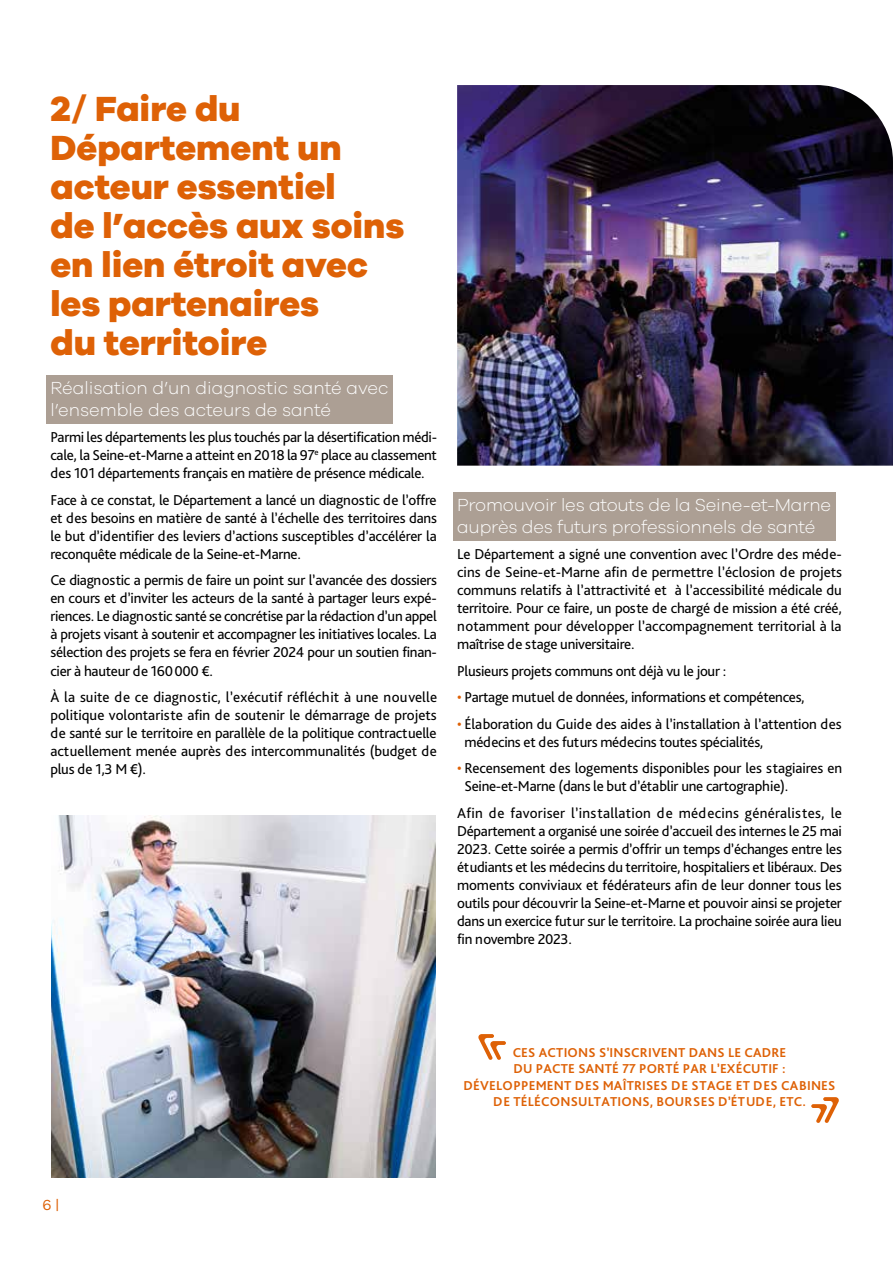
<style>
.page{position:relative;width:893px;height:1263px;background:#fff}
.page>*{position:absolute;margin:0;border:0;box-sizing:border-box;transform-origin:0 0}
.t1{font:800 36px/39px "Galano Grotesque";color:#de6106}
.t2{font:300 18px/21.6px "Galano Grotesque";letter-spacing:-.01em;color:#fff}
.t3{font:15px/18px "Bliss Pro";letter-spacing:-.02em;color:#000;text-align:justify}
.t4{font:15px "Galano Grotesque Alt";color:#de6106}
.t5{font:700 13.5px/16.5px "Bliss Pro";letter-spacing:.015em;color:#de6106;text-align:center}
.s1{color:#de6106}
</style>
<div class="page">
<div style="left:46px;top:375px;width:347px;height:48px;background:#ac9f94"></div>
<div style="left:453px;top:492px;width:383px;height:48px;background:#ac9f94"></div>
<img style="left:457px;top:85px;width:436px;height:381px">
<svg style="left:478px;top:1034px;width:28px;height:26px"></svg>
<svg style="left:811px;top:1097px;width:28px;height:26px"></svg>
<img style="left:51px;top:816px;width:384px;height:362px">
<h1 class="t1" style="left:50px;top:88px;width:356px">2/ Faire du<br>Département un acteur essentiel<br>de l’accès aux soins en lien étroit avec les partenaires<br>du territoire</h1>
<p class="t2" style="left:50px;top:377px;width:340px">Réalisation d’un diagnostic santé avec l’ensemble des acteurs de santé</p>
<p class="t3" style="left:50px;top:428px;width:388px">Parmi les départements les plus touchés par la désertification médi&shy;cale, la Seine-et-Marne a atteint en 2018 la 97<sup>e</sup> place au classement des 101 départements français en matière de présence médicale.</p>
<p class="t3" style="left:50px;top:491px;width:388px">Face à ce constat, le Département a lancé un diagnostic de l’offre et des besoins en matière de santé à l’échelle des territoires dans le but d’identifier des leviers d’actions susceptibles d’accélérer la reconquête médicale de la Seine-et-Marne.</p>
<p class="t3" style="left:50px;top:571px;width:388px">Ce diagnostic a permis de faire un point sur l’avancée des dossiers en cours et d’inviter les acteurs de la santé à partager leurs expé&shy;riences. Le diagnostic santé se concrétise par la rédaction d’un appel à projets visant à soutenir et accompagner les initiatives locales. La sélection des projets se fera en février 2024 pour un soutien finan&shy;cier à hauteur de 160000 €.</p>
<p class="t3" style="left:50px;top:688px;width:388px">À la suite de ce diagnostic, l’exécutif réfléchit à une nouvelle politique volontariste afin de soutenir le démarrage de projets de santé sur le territoire en parallèle de la politique contractuelle actuellement menée auprès des intercommunalités (budget de plus de 1,3 M €).</p>
<p class="t2" style="left:457px;top:494px;width:376px">Promouvoir les atouts de la Seine-et-Marne auprès des futurs professionnels de santé</p>
<p class="t3" style="left:457px;top:545px;width:386px">Le Département a signé une convention avec l’Ordre des méde&shy;cins de Seine-et-Marne afin de permettre l’éclosion de projets communs relatifs à l’attractivité et à l’accessibilité médicale du territoire. Pour ce faire, un poste de chargé de mission a été créé, notamment pour développer l’accompagnement territorial à la maîtrise de stage universitaire.</p>
<p class="t3" style="left:457px;top:661px;width:271px">Plusieurs projets communs ont déjà vu le jour :</p>
<p class="t3" style="left:457px;top:688px;width:349px"><span class="s1">•</span> Partage mutuel de données, informations et compétences,</p>
<p class="t3" style="left:464px;top:715px;width:379px;text-indent:-7px"><span class="s1">•</span> Élaboration du Guide des aides à l’installation à l’attention des médecins et des futurs médecins toutes spécialités,</p>
<p class="t3" style="left:464px;top:759px;width:379px;text-indent:-7px"><span class="s1">•</span> Recensement des logements disponibles pour les stagiaires en<br>Seine-et-Marne (dans le but d’établir une cartographie).</p>
<p class="t3" style="left:457px;top:804px;width:386px">Afin de favoriser l’installation de médecins généralistes, le Département a organisé une soirée d’accueil des internes le 25 mai 2023. Cette soirée a permis d’offrir un temps d’échanges entre les étudiants et les médecins du territoire, hospitaliers et libéraux. Des moments conviviaux et fédérateurs afin de leur donner tous les outils pour découvrir la Seine-et-Marne et pouvoir ainsi se projeter dans un exercice futur sur le territoire. La prochaine soirée aura lieu fin novembre 2023.</p>
<p class="t4" style="left:43px;top:1195px;width:18px">6 |</p>
<p class="t5" style="left:464px;top:1043px;width:373px">CES ACTIONS S’INSCRIVENT DANS LE CADRE<br>DU PACTE SANTÉ 77 PORTÉ PAR L’EXÉCUTIF :<br>DÉVELOPPEMENT DES MAÎTRISES DE STAGE ET DES CABINES DE TÉLÉCONSULTATIONS, BOURSES D’ÉTUDE, ETC.</p>
</div>
